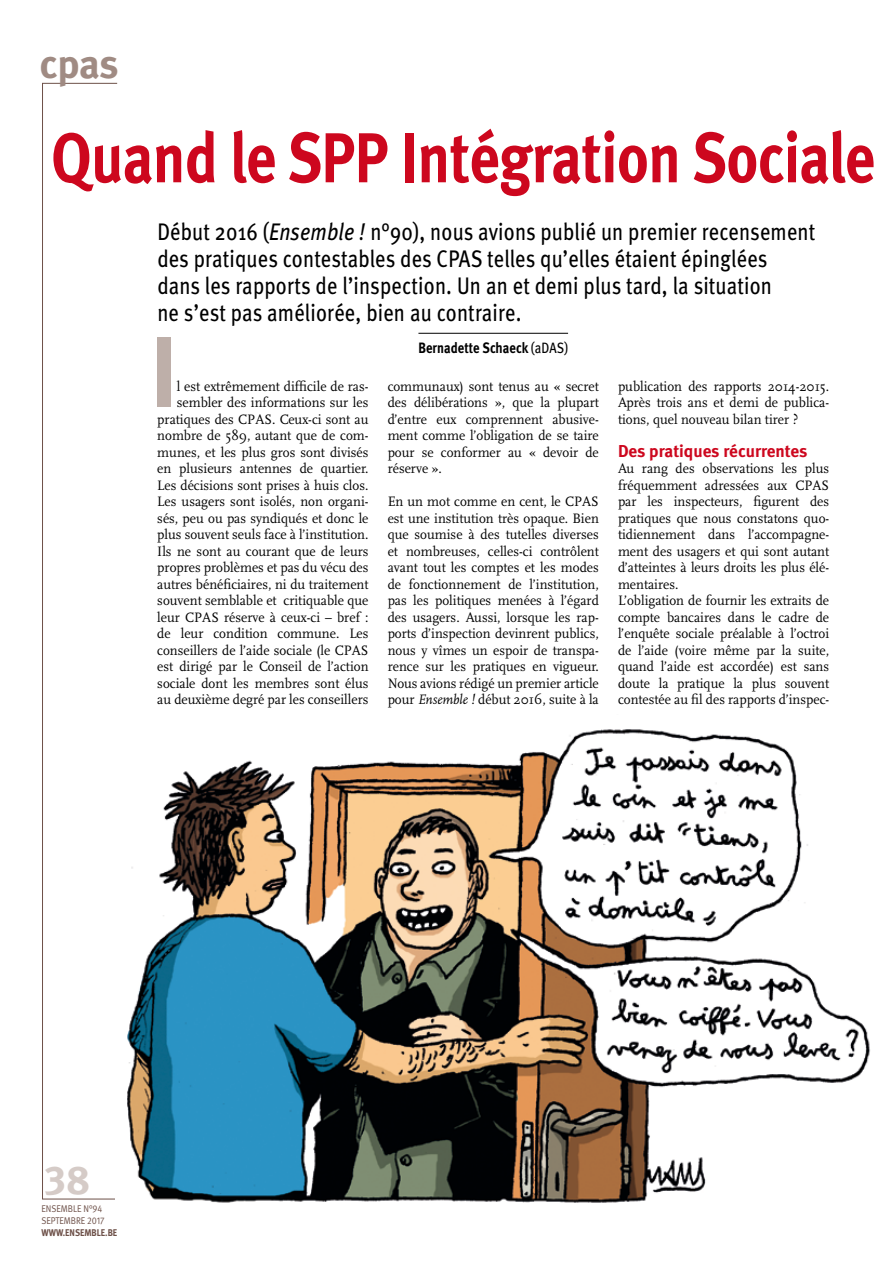
<style>
.page{position:relative;width:893px;height:1263px;background:#fff}
.page>*{position:absolute;margin:0;border:0;box-sizing:border-box;transform-origin:0 0}
.t1{font:700 100.05px "Meta";color:#beafa9;scale:.9 1}
.t2{font:700 70.5px "Meta";letter-spacing:-.01em;color:#cd071e;scale:.85 1}
.t3{font:700 40.5px "Meta";color:#a08b83}
.t4{font:40.5px "Meta Bold Expert";color:#d5cbc7}
.t5{font:24px/27px "Meta";letter-spacing:.01em;color:#000;scale:.85 1}
.t6{font:700 17.25px "Meta";color:#cd071e}
.t7{font:700 15px "Meta";letter-spacing:.01em;color:#000;scale:.85 1}
.t8{font:14.25px/16.5px "Scala";color:#000;text-align:justify;scale:.95 1}
.t9{font:9.75px/12px "Meta Normal";color:#6d5048;scale:.9 1}
.t10{font:700 9.75px "Meta";color:#6d5048;scale:.9 1}
.s1{font-style:italic}
.s2{font-weight:400}
.s3{font-family:"Meta Normal Expert"}
</style>
<div class="page">
<svg style="left:42px;top:83px;width:76px;height:1116px"></svg>
<img style="left:116px;top:714px;width:754px;height:489px">
<hr style="left:418px;top:333px;width:150px;height:1px;background:#000">
<h3 class="t3" style="left:40px;top:40px;width:80px">cpas</h3>
<h2 class="t2" style="left:51px;top:116px;width:971px">Quand le SPP Intégration Sociale</h2>
<p class="t5" style="left:157px;top:218px;width:776px">Début 2016 (<span class="s1">Ensemble !</span> n°90), nous avions publié un premier recensement des pratiques contestables des CPAS telles qu’elles étaient épinglées dans les rapports de l’inspection. Un an et demi plus tard, la situation<br>ne s’est pas améliorée, bien au contraire.</p>
<p class="t7" style="left:418px;top:338px;width:178px">Bernadette Schaeck <span class="s2">(aDAS)</span></p>
<h1 class="t1" style="left:151px;top:313px;width:30px">I</h1>
<p class="t8" style="left:157px;top:378px;width:224px;text-align:right">l est extrêmement difficile de ras&shy;sembler des informations sur les pratiques des CPAS. Ceux-ci sont au nombre de 589, autant que de com&shy;munes, et les plus gros sont divisés en plusieurs antennes de quartier.<br>Les décisions sont prises à huis clos.<br>Les usagers sont isolés, non organi&shy;sés, peu ou pas syndiqués et donc le plus souvent seuls face à l’institution.<br>Ils ne sont au courant que de leurs propres problèmes et pas du vécu des autres bénéficiaires, ni du traitement souvent semblable et critiquable que leur CPAS réserve à ceux-ci – bref : de leur condition commune. Les conseillers de l’aide sociale (le CPAS est dirigé par le Conseil de l’action sociale dont les membres sont élus au deuxième degré par les conseillers</p>
<p class="t8" style="left:388px;top:378px;width:224px">communaux) sont tenus au « secret des délibérations », que la plupart d’entre eux comprennent abusive&shy;ment comme l’obligation de se taire pour se conformer au « devoir de réserve ».</p>
<p class="t8" style="left:618px;top:378px;width:224px">publication des rapports 2014-2015.<br>Après trois ans et demi de publica&shy;tions, quel nouveau bilan tirer ?</p>
<p class="t6" style="left:618px;top:440px;width:191px">Des pratiques récurrentes</p>
<p class="t8" style="left:618px;top:460px;width:224px;text-align:left">Au rang des observations les plus fréquemment adressées aux CPAS par les inspecteurs, figurent des pratiques que nous constatons quo&shy;tidiennement dans l’accompagne&shy;ment des usagers et qui sont autant d’atteintes à leurs droits les plus élé&shy;mentaires.<br>L’obligation de fournir les extraits de compte bancaires dans le cadre de l’enquête sociale préalable à l’octroi de l’aide (voire même par la suite, quand l’aide est accordée) est sans doute la pratique la plus souvent contestée au fil des rapports d’inspec-</p>
<p class="t8" style="left:388px;top:493px;width:224px">En un mot comme en cent, le CPAS est une institution très opaque. Bien que soumise à des tutelles diverses et nombreuses, celles-ci contrôlent avant tout les comptes et les modes de fonctionnement de l’institution, pas les politiques menées à l’égard des usagers. Aussi, lorsque les rap&shy;ports d’inspection devinrent publics, nous y vîmes un espoir de transpa&shy;rence sur les pratiques en vigueur.<br>Nous avions rédigé un premier article pour <span class="s1">Ensemble !</span> début 2016, suite à la</p>
<h3 class="t4" style="left:45px;top:1156px;width:47px">38</h3>
<p class="t9" style="left:41px;top:1203px;width:72px">ENSEMBLE N°<span class="s3">94<br></span>SEPTEMBRE <span class="s3">2017</span></p>
<p class="t10" style="left:41px;top:1227px;width:86px">www.ensemble.be</p>
</div>
